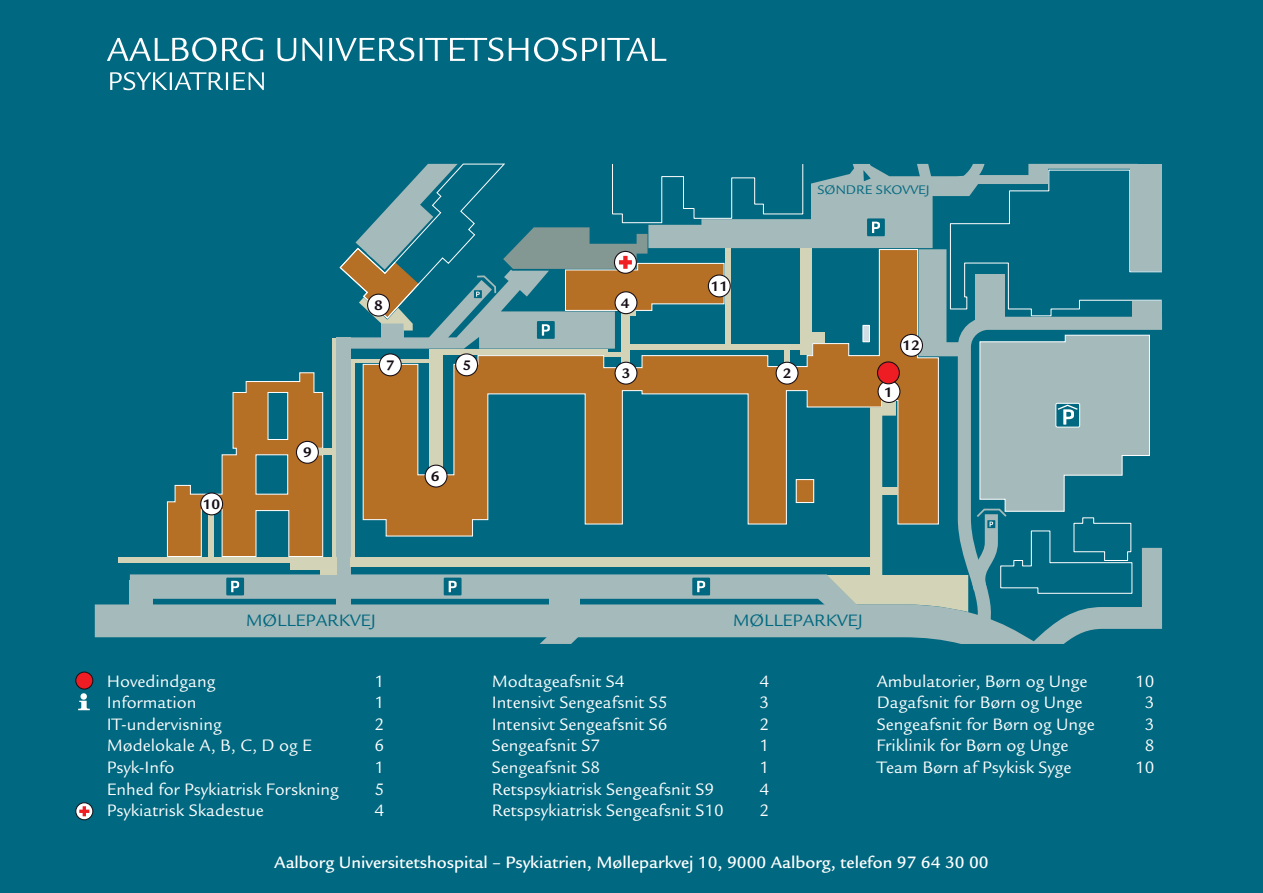
<style>
.page{position:relative;width:1263px;height:893px;background:#006880}
.page>*{position:absolute;margin:0;border:0;box-sizing:border-box;transform-origin:0 0}
.t1{font:18px "Legacy Sans";color:#fff}
.t2{font:500 18px "Legacy Sans";color:#fff}
.t3{font:18px "Legacy Sans";color:#006880;scale:1.05 1}
.t4{font:700 15px "Legacy Sans";color:#160e15;scale:1.05 1}
.t5{font:13.5px "Legacy Sans";color:#006880;scale:1.05 1}
</style>
<div class="page">
<svg style="left:95px;top:163px;width:1067px;height:481px"></svg>
<svg style="left:107px;top:37px;width:559px;height:53px"></svg>
<div style="left:76px;top:672px;width:17px;height:17px;background:#ee1d23;border-radius:50%"></div>
<div style="left:75px;top:672px;width:18px;height:17px;border:1px solid #160e15;border-radius:50%"></div>
<svg style="left:76px;top:803px;width:17px;height:17px"></svg>
<div style="left:75px;top:802px;width:18px;height:18px;border:1px solid #160e15;border-radius:50%"></div>
<svg style="left:79px;top:806px;width:10px;height:10px"></svg>
<svg style="left:78px;top:693px;width:12px;height:17px"></svg>
<p class="t4" style="left:203px;top:495px;width:18px">10</p>
<p class="t4" style="left:303px;top:444px;width:10px">9</p>
<p class="t4" style="left:374px;top:297px;width:10px">8</p>
<p class="t4" style="left:386px;top:357px;width:10px">7</p>
<p class="t4" style="left:462px;top:356px;width:10px">5</p>
<p class="t4" style="left:431px;top:467px;width:10px">6</p>
<p class="t5" style="left:817px;top:182px;width:108px">SØNDRE SKOVVEJ</p>
<p class="t4" style="left:621px;top:294px;width:10px">4</p>
<p class="t4" style="left:711px;top:278px;width:18px">11</p>
<p class="t4" style="left:622px;top:365px;width:10px">3</p>
<p class="t4" style="left:783px;top:365px;width:10px">2</p>
<p class="t4" style="left:902px;top:337px;width:18px">12</p>
<p class="t4" style="left:884px;top:383px;width:10px">1</p>
<p class="t3" style="left:246px;top:611px;width:126px">MØLLEPARKVEJ</p>
<p class="t3" style="left:733px;top:611px;width:126px">MØLLEPARKVEJ</p>
<p class="t1" style="left:107px;top:671px;width:110px">Hovedindgang</p>
<p class="t1" style="left:375px;top:671px;width:11px">1</p>
<p class="t1" style="left:107px;top:692px;width:91px">Information</p>
<p class="t1" style="left:375px;top:692px;width:11px">1</p>
<p class="t1" style="left:107px;top:714px;width:117px">IT-undervisning</p>
<p class="t1" style="left:375px;top:714px;width:11px">2</p>
<p class="t1" style="left:107px;top:736px;width:207px">Mødelokale A, B, C, D og E</p>
<p class="t1" style="left:375px;top:736px;width:11px">6</p>
<p class="t1" style="left:107px;top:757px;width:69px">Psyk-Info</p>
<p class="t1" style="left:375px;top:757px;width:11px">1</p>
<p class="t1" style="left:107px;top:779px;width:233px">Enhed for Psykiatrisk Forskning</p>
<p class="t1" style="left:375px;top:779px;width:11px">5</p>
<p class="t1" style="left:107px;top:800px;width:158px">Psykiatrisk Skadestue</p>
<p class="t1" style="left:375px;top:800px;width:11px">4</p>
<p class="t1" style="left:492px;top:671px;width:134px">Modtageafsnit S4</p>
<p class="t1" style="left:760px;top:671px;width:11px">4</p>
<p class="t1" style="left:492px;top:692px;width:177px">Intensivt Sengeafsnit S5</p>
<p class="t1" style="left:760px;top:692px;width:11px">3</p>
<p class="t1" style="left:492px;top:714px;width:177px">Intensivt Sengeafsnit S6</p>
<p class="t1" style="left:760px;top:714px;width:11px">2</p>
<p class="t1" style="left:492px;top:736px;width:110px">Sengeafsnit S7</p>
<p class="t1" style="left:760px;top:736px;width:11px">1</p>
<p class="t1" style="left:492px;top:757px;width:110px">Sengeafsnit S8</p>
<p class="t1" style="left:760px;top:757px;width:11px">1</p>
<p class="t1" style="left:492px;top:779px;width:224px">Retspsykiatrisk Sengeafsnit S9</p>
<p class="t1" style="left:760px;top:779px;width:11px">4</p>
<p class="t1" style="left:492px;top:800px;width:233px">Retspsykiatrisk Sengeafsnit S10</p>
<p class="t1" style="left:760px;top:800px;width:11px">2</p>
<p class="t1" style="left:877px;top:671px;width:212px">Ambulatorier, Børn og Unge</p>
<p class="t1" style="left:1135px;top:671px;width:21px">10</p>
<p class="t1" style="left:877px;top:692px;width:207px">Dagafsnit for Børn og Unge</p>
<p class="t1" style="left:1145px;top:692px;width:11px">3</p>
<p class="t1" style="left:877px;top:714px;width:219px">Sengeafsnit for Børn og Unge</p>
<p class="t1" style="left:1145px;top:714px;width:11px">3</p>
<p class="t1" style="left:877px;top:736px;width:193px">Friklinik for Børn og Unge</p>
<p class="t1" style="left:1145px;top:736px;width:11px">8</p>
<p class="t1" style="left:877px;top:757px;width:196px">Team Børn af Psykisk Syge</p>
<p class="t1" style="left:1135px;top:757px;width:21px">10</p>
<p class="t2" style="left:274px;top:852px;width:716px">Aalborg Universitetshospital – Psykiatrien, Mølleparkvej 10, 9000 Aalborg, telefon 97 64 30 00</p>
</div>
